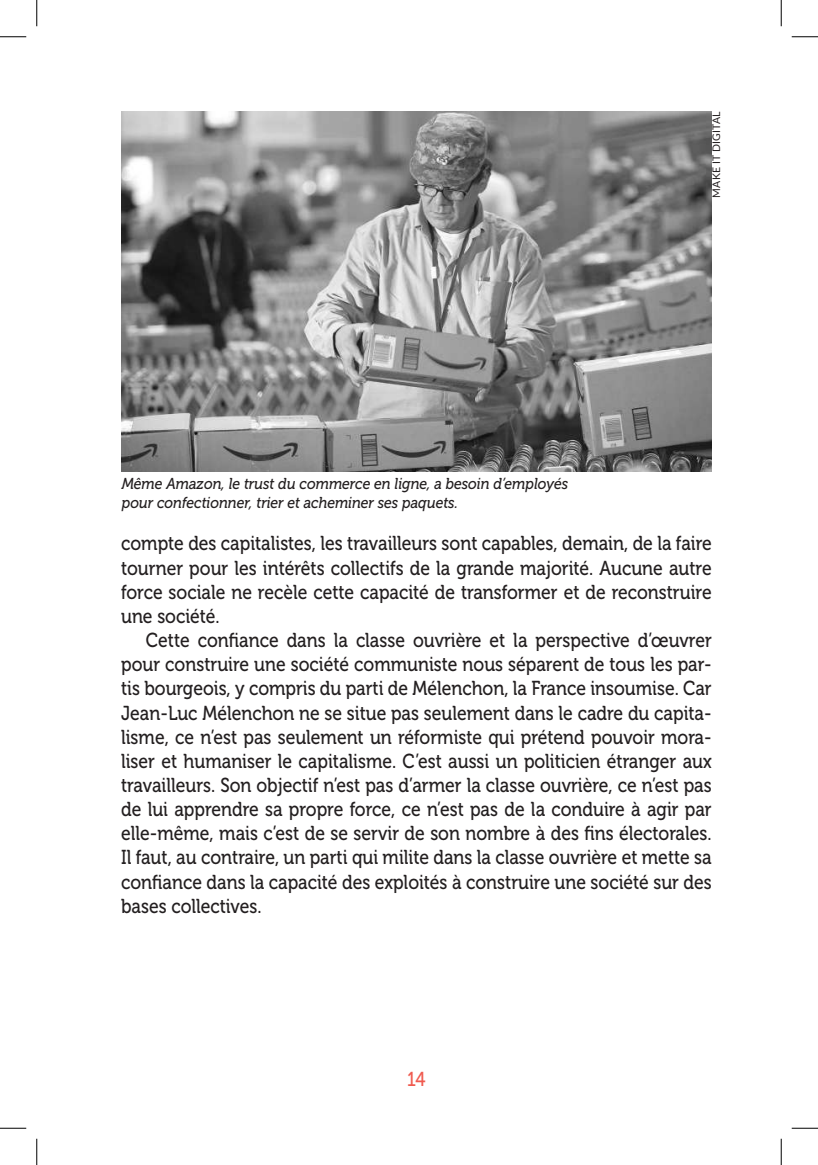
<style>
.page{position:relative;width:818px;height:1165px;background:#fff}
.page>*{position:absolute;margin:0;border:0;box-sizing:border-box;transform-origin:0 0}
.t1{font:20.12px/24.2px "Museo 500";color:#231f20;text-align:justify;scale:.87 1}
.t2{font:20.12px "Museo 500";color:#f05a4f;scale:.87 1}
.t3{font:italic 15.75px/18.9px "Museo 500";color:#231f20;scale:.9 1}
.t4{font:10.5px "Lato";letter-spacing:.025em;color:#231f20}
</style>
<div class="page">
<img style="left:121px;top:111px;width:590px;height:361px">
<svg style="left:0;top:36px;width:26px;height:1px"></svg>
<svg style="left:791px;top:36px;width:27px;height:1px"></svg>
<svg style="left:0;top:1128px;width:26px;height:1px"></svg>
<svg style="left:791px;top:1128px;width:27px;height:1px"></svg>
<svg style="left:36px;top:0;width:1px;height:26px"></svg>
<svg style="left:36px;top:1139px;width:1px;height:26px"></svg>
<svg style="left:781px;top:0;width:1px;height:26px"></svg>
<svg style="left:781px;top:1139px;width:1px;height:26px"></svg>
<p class="t3" style="left:122px;top:474px;width:497px">Même Amazon, le trust du commerce en ligne, a besoin d’employés pour confectionner, trier et acheminer ses paquets.</p>
<p class="t4" style="left:709px;top:198px;width:88px;rotate:-90deg">MAKE IT DIGITAL</p>
<p class="t1" style="left:121px;top:532px;width:680px">compte des capitalistes, les travailleurs sont capables, demain, de la faire tourner pour les intérêts collectifs de la grande majorité. Aucune autre force sociale ne recèle cette capacité de transformer et de reconstruire une société.</p>
<p class="t1" style="left:121px;top:628px;width:680px;text-indent:25px">Cette confiance dans la classe ouvrière et la perspective d’œuvrer pour construire une société communiste nous séparent de tous les par&shy;tis bourgeois, y compris du parti de Mélenchon, la France insoumise. Car Jean-Luc Mélenchon ne se situe pas seulement dans le cadre du capita&shy;lisme, ce n’est pas seulement un réformiste qui prétend pouvoir mora&shy;liser et humaniser le capitalisme. C’est aussi un politicien étranger aux travailleurs. Son objectif n’est pas d’armer la classe ouvrière, ce n’est pas de lui apprendre sa propre force, ce n’est pas de la conduire à agir par elle-même, mais c’est de se servir de son nombre à des fins électorales.<br>Il faut, au contraire, un parti qui milite dans la classe ouvrière et mette sa confiance dans la capacité des exploités à construire une société sur des bases collectives.</p>
<p class="t2" style="left:407px;top:1068px;width:23px">14</p>
</div>
